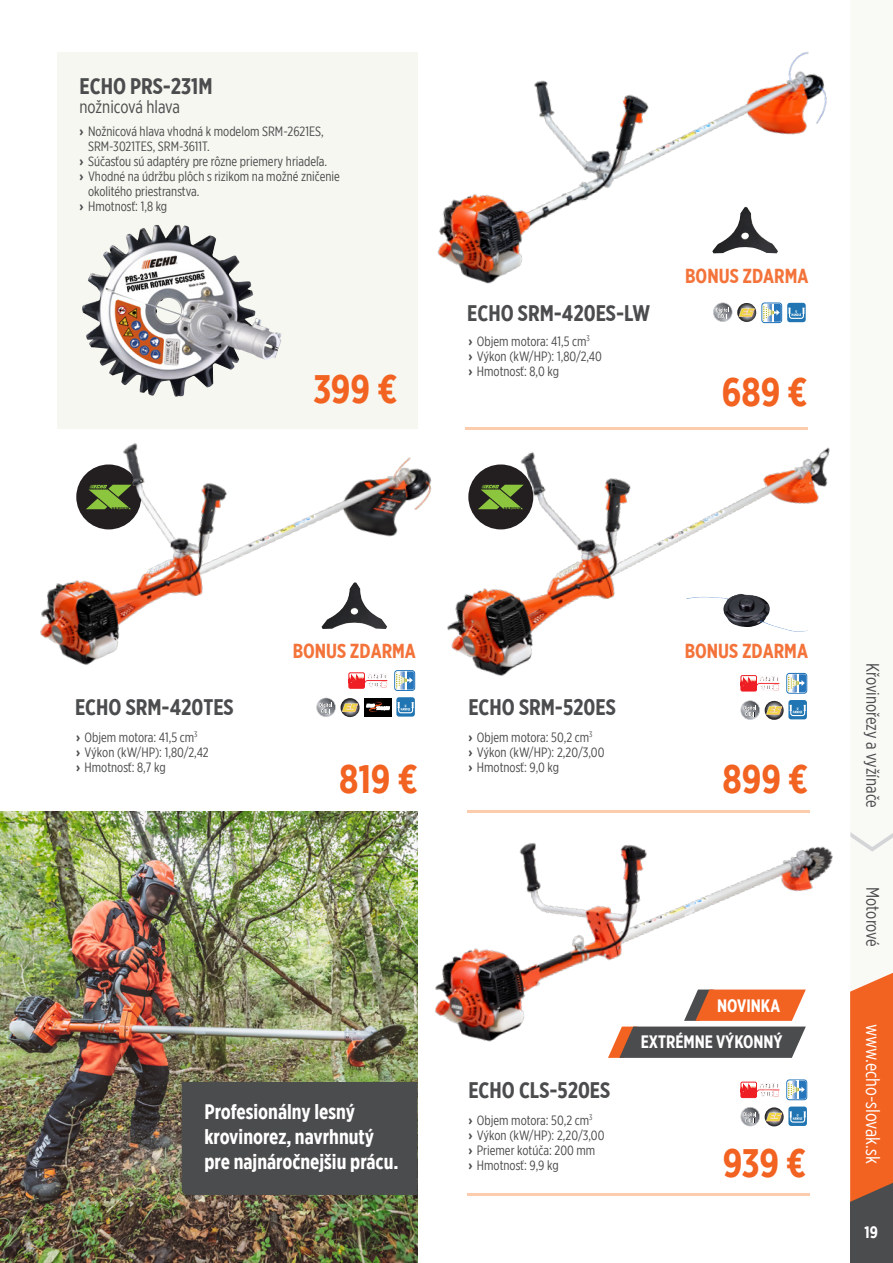
<style>
.page{position:relative;width:893px;height:1263px;background:#fff}
.page>*{position:absolute;margin:0;border:0;box-sizing:border-box;transform-origin:0 0}
.t1{font:700 39.6px "Gotham X Narrow";color:#f26221}
.t2{font:700 22.5px "Gotham X Narrow";color:#4b4c4d}
.t3{font:700 21px/25.2px "Gotham X Narrow";color:#fff}
.t4{font:700 20.25px "Gotham X Narrow";color:#f3733a}
.t5{font:19.5px "Gotham X Narrow";color:#fff}
.t6{font:18px "Gotham X Narrow";color:#4b4c4d}
.t7{font:700 18px "Gotham X Narrow";color:#fff}
.t8{font:700 16.5px "Gotham X Narrow";color:#fff}
.t9{font:13.5px/15px "Gotham X Narrow";color:#4b4c4d}
.s1{font-weight:700}
</style>
<div class="page">
<img style="left:0;top:811px;width:417px;height:452px">
<svg style="left:57px;top:52px;width:361px;height:352px;fill:#f5f7f0"></svg>
<img style="left:389px;top:52px;width:438px;height:283px">
<img style="left:712px;top:207px;width:66px;height:46px">
<svg style="left:865px;top:833px;width:28px;height:19px"></svg>
<svg style="left:850px;top:972px;width:43px;height:291px;background:#c45f31"></svg>
<img style="left:737px;top:303px;width:19px;height:19px;border-radius:9px">
<svg style="left:739px;top:308px;width:16px;height:9px"></svg>
<svg style="left:713px;top:302px;width:19px;height:20px"></svg>
<div style="left:787px;top:303px;width:19px;height:19px;background:#2075b2;border-radius:3px"></div>
<svg style="left:788px;top:308px;width:17px;height:11px"></svg>
<div style="left:762px;top:303px;width:20px;height:20px;border:1px solid #1a6fb8;border-radius:3px"></div>
<svg style="left:763px;top:304px;width:18px;height:18px"></svg>
<img style="left:341px;top:698px;width:19px;height:19px;border-radius:9px">
<svg style="left:342px;top:703px;width:16px;height:9px"></svg>
<svg style="left:316px;top:698px;width:20px;height:19px"></svg>
<div style="left:395px;top:670px;width:20px;height:21px;border:1px solid #1a6fb8;border-radius:3px"></div>
<svg style="left:396px;top:675px;width:18px;height:14px"></svg>
<svg style="left:349px;top:675px;width:38px;height:13px"></svg>
<div style="left:364px;top:698px;width:28px;height:19px;background:#000"></div>
<svg style="left:366px;top:702px;width:24px;height:10px"></svg>
<div style="left:396px;top:697px;width:19px;height:20px;background:#2075b2;border-radius:3px"></div>
<svg style="left:397px;top:702px;width:17px;height:11px"></svg>
<img style="left:40px;top:404px;width:384px;height:271px">
<img style="left:765px;top:701px;width:19px;height:19px;border-radius:9px">
<svg style="left:766px;top:706px;width:16px;height:9px"></svg>
<svg style="left:740px;top:700px;width:20px;height:20px"></svg>
<div style="left:787px;top:673px;width:20px;height:20px;border:1px solid #1a6fb8;border-radius:3px"></div>
<svg style="left:788px;top:690px;width:18px;height:2px"></svg>
<svg style="left:741px;top:690px;width:38px;height:1px"></svg>
<div style="left:788px;top:700px;width:19px;height:19px;background:#2075b2;border-radius:3px"></div>
<svg style="left:789px;top:705px;width:17px;height:11px"></svg>
<img style="left:424px;top:427px;width:406px;height:263px">
<img style="left:686px;top:594px;width:52px;height:8px">
<img style="left:82px;top:225px;width:97px;height:135px">
<img style="left:765px;top:1107px;width:19px;height:19px;border-radius:9px">
<svg style="left:766px;top:1113px;width:16px;height:8px"></svg>
<svg style="left:740px;top:1107px;width:20px;height:19px"></svg>
<div style="left:787px;top:1080px;width:20px;height:20px;border:1px solid #1a6fb8;border-radius:3px"></div>
<svg style="left:788px;top:1081px;width:18px;height:18px"></svg>
<svg style="left:741px;top:1082px;width:38px;height:16px"></svg>
<div style="left:788px;top:1106px;width:19px;height:20px;background:#2075b2;border-radius:3px"></div>
<svg style="left:789px;top:1111px;width:17px;height:12px"></svg>
<img style="left:413px;top:810px;width:452px;height:255px">
<hr style="left:467px;top:1193px;width:342px;height:2px;background:#fcccad">
<svg style="left:608px;top:989px;width:198px;height:69px"></svg>
<div style="left:182px;top:1082px;width:236px;height:113px;background:#4b4c4d"></div>
<p class="t2" style="left:80px;top:72px;width:134px">ECHO PRS-231M</p>
<p class="t6" style="left:80px;top:96px;width:102px">nožnicová hlava</p>
<p class="t9" style="left:88px;top:123px;width:237px;text-indent:-9px"><span class="s1">›</span> Nožnicová hlava vhodná k modelom SRM-2621ES,<br>SRM-3021TES, SRM-3611T.</p>
<p class="t9" style="left:80px;top:153px;width:249px"><span class="s1">›</span> Súčasťou sú adaptéry pre rôzne priemery hriadeľa.</p>
<p class="t9" style="left:88px;top:168px;width:253px;text-indent:-9px"><span class="s1">›</span> Vhodné na údržbu plôch s rizikom na možné zničenie okolitého priestranstva.</p>
<p class="t9" style="left:80px;top:198px;width:89px"><span class="s1">›</span> Hmotnosť: 1,8 kg</p>
<p class="t1" style="left:313px;top:364px;width:86px">399 €</p>
<p class="t2" style="left:467px;top:299px;width:184px">ECHO SRM-420ES-LW</p>
<p class="t9" style="left:468px;top:333px;width:123px"><span class="s1">›</span> Objem motora: 41,5 cm<sup>3</sup></p>
<p class="t9" style="left:468px;top:348px;width:135px"><span class="s1">›</span> Výkon (kW/HP): 1,80/2,40</p>
<p class="t9" style="left:468px;top:363px;width:92px"><span class="s1">›</span> Hmotnosť: 8,0 kg</p>
<p class="t4" style="left:685px;top:263px;width:125px">BONUS ZDARMA</p>
<p class="t1" style="left:722px;top:368px;width:87px">689 €</p>
<p class="t2" style="left:75px;top:693px;width:160px">ECHO SRM-420TES</p>
<p class="t9" style="left:76px;top:729px;width:123px"><span class="s1">›</span> Objem motora: 41,5 cm<sup>3</sup></p>
<p class="t9" style="left:76px;top:744px;width:134px"><span class="s1">›</span> Výkon (kW/HP): 1,80/2,42</p>
<p class="t9" style="left:76px;top:759px;width:91px"><span class="s1">›</span> Hmotnosť: 8,7 kg</p>
<p class="t4" style="left:293px;top:639px;width:125px">BONUS ZDARMA</p>
<p class="t4" style="left:685px;top:638px;width:125px">BONUS ZDARMA</p>
<p class="t1" style="left:339px;top:754px;width:80px">819 €</p>
<p class="t2" style="left:468px;top:693px;width:149px">ECHO SRM-520ES</p>
<p class="t9" style="left:468px;top:729px;width:126px"><span class="s1">›</span> Objem motora: 50,2 cm<sup>3</sup></p>
<p class="t9" style="left:468px;top:744px;width:138px"><span class="s1">›</span> Výkon (kW/HP): 2,20/3,00</p>
<p class="t9" style="left:468px;top:759px;width:92px"><span class="s1">›</span> Hmotnosť: 9,0 kg</p>
<p class="t1" style="left:722px;top:754px;width:87px">899 €</p>
<p class="t2" style="left:468px;top:1076px;width:143px">ECHO CLS-520ES</p>
<p class="t7" style="left:717px;top:994px;width:64px">NOVINKA</p>
<p class="t7" style="left:641px;top:1031px;width:143px">EXTRÉMNE VÝKONNÝ</p>
<p class="t3" style="left:204px;top:1098px;width:196px">Profesionálny lesný krovinorez, navrhnutý pre najnáročnejšiu prácu.</p>
<p class="t9" style="left:468px;top:1112px;width:126px"><span class="s1">›</span> Objem motora: 50,2 cm<sup>3</sup></p>
<p class="t9" style="left:468px;top:1127px;width:138px"><span class="s1">›</span> Výkon (kW/HP): 2,20/3,00</p>
<p class="t9" style="left:468px;top:1142px;width:128px"><span class="s1">›</span> Priemer kotúča: 200 mm</p>
<p class="t9" style="left:468px;top:1157px;width:92px"><span class="s1">›</span> Hmotnosť: 9,9 kg</p>
<p class="t1" style="left:723px;top:1139px;width:85px">939 €</p>
<p class="t6" style="left:883px;top:663px;width:146px;rotate:90deg">Křovinořezy a vyžínače</p>
<p class="t6" style="left:883px;top:887px;width:61px;rotate:90deg">Motorové</p>
<p class="t5" style="left:885px;top:1024px;width:141px;rotate:90deg">www.echo-slovak.sk</p>
<p class="t8" style="left:864px;top:1222px;width:15px">19</p>
</div>
